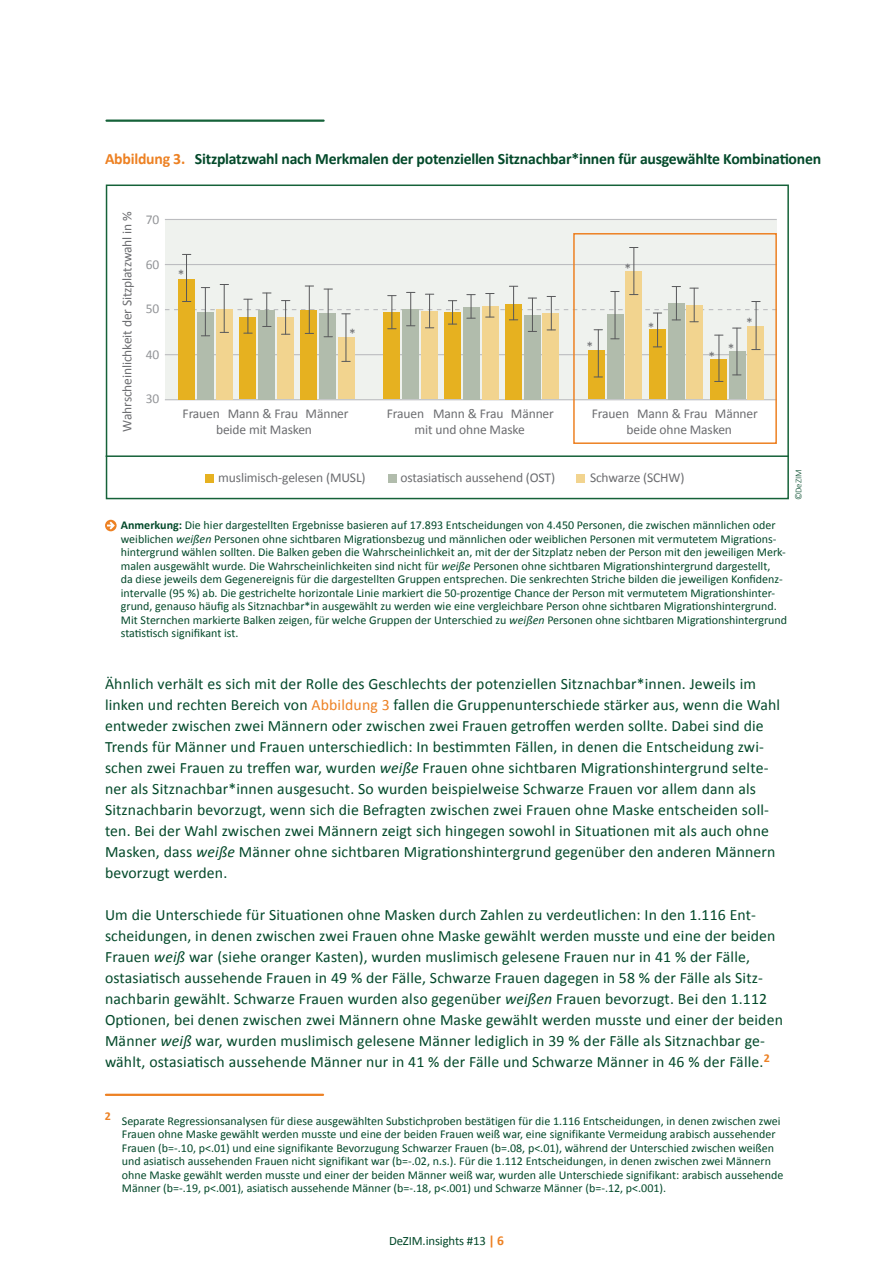
<style>
.page{position:relative;width:893px;height:1263px;background:#fff}
.page>*{position:absolute;margin:0;border:0;box-sizing:border-box;transform-origin:0 0}
.t1{font:15.75px/21px "Calibri";letter-spacing:.01em;color:#03492a}
.t2{font:700 15.75px "Calibri";letter-spacing:-.015em;color:#03492a}
.t3{font:13.5px "Calibri";letter-spacing:-.01em;color:#6c6d70}
.t4{font:13.5px "Calibri";letter-spacing:-.01em;color:#939598}
.t5{font:12.75px "Calibri";letter-spacing:-.01em;color:#03492a}
.t6{font:12px/13.5px "Calibri";color:#03492a}
.t7{font:300 9px "Calibri";letter-spacing:-.015em;color:#03492a}
.s1{color:#ed8123}
.s2{font-weight:700}
.s3{font-style:italic}
.s4{font-weight:700;font-size:13.5px;color:#ed8123}
</style>
<div class="page">
<hr style="left:106px;top:120px;width:218px;height:2px;background:#156239">
<svg style="left:105px;top:520px;width:12px;height:11px"></svg>
<div style="left:106px;top:184px;width:683px;height:315px;border:2px solid #156239"></div>
<div style="left:165px;top:219px;width:611px;height:181px;background:#eff2ee"></div>
<hr style="left:165px;top:219px;width:612px;height:1px;background:#bcbdc0">
<hr style="left:165px;top:354px;width:612px;height:1px;background:#bcbdc0">
<hr style="left:165px;top:264px;width:612px;height:1px;background:#bcbdc0">
<hr style="left:165px;top:399px;width:612px;height:1px;background:#bcbdc0">
<hr style="left:106px;top:455px;width:683px;height:2px;background:#156239">
<div style="left:576px;top:474px;width:8px;height:8px;background:#f2d48f"></div>
<div style="left:388px;top:474px;width:8px;height:8px;background:#b1bcac"></div>
<div style="left:205px;top:474px;width:9px;height:8px;background:#e6b120"></div>
<div style="left:178px;top:279px;width:17px;height:120px;background:#e6b120"></div>
<div style="left:239px;top:317px;width:17px;height:82px;background:#e6b120"></div>
<div style="left:300px;top:310px;width:17px;height:89px;background:#e6b120"></div>
<div style="left:383px;top:312px;width:17px;height:87px;background:#e6b120"></div>
<div style="left:444px;top:313px;width:17px;height:86px;background:#e6b120"></div>
<div style="left:505px;top:304px;width:17px;height:95px;background:#e6b120"></div>
<div style="left:588px;top:350px;width:17px;height:49px;background:#e6b120"></div>
<div style="left:649px;top:329px;width:17px;height:70px;background:#e6b120"></div>
<div style="left:710px;top:359px;width:17px;height:40px;background:#e6b120"></div>
<div style="left:197px;top:312px;width:17px;height:87px;background:#b1bcac"></div>
<div style="left:258px;top:310px;width:17px;height:89px;background:#b1bcac"></div>
<div style="left:319px;top:313px;width:17px;height:86px;background:#b1bcac"></div>
<div style="left:402px;top:310px;width:17px;height:89px;background:#b1bcac"></div>
<div style="left:463px;top:307px;width:17px;height:92px;background:#b1bcac"></div>
<div style="left:524px;top:315px;width:16px;height:84px;background:#b1bcac"></div>
<div style="left:607px;top:314px;width:16px;height:85px;background:#b1bcac"></div>
<div style="left:668px;top:303px;width:16px;height:96px;background:#b1bcac"></div>
<div style="left:729px;top:352px;width:16px;height:47px;background:#b1bcac"></div>
<div style="left:216px;top:309px;width:17px;height:90px;background:#f2d48f"></div>
<div style="left:277px;top:317px;width:16px;height:82px;background:#f2d48f"></div>
<div style="left:338px;top:338px;width:16px;height:61px;background:#f2d48f"></div>
<div style="left:421px;top:311px;width:16px;height:88px;background:#f2d48f"></div>
<div style="left:482px;top:306px;width:16px;height:93px;background:#f2d48f"></div>
<div style="left:543px;top:313px;width:16px;height:86px;background:#f2d48f"></div>
<div style="left:626px;top:272px;width:16px;height:127px;background:#f2d48f"></div>
<div style="left:687px;top:306px;width:16px;height:93px;background:#f2d48f"></div>
<div style="left:747px;top:326px;width:17px;height:73px;background:#f2d48f"></div>
<hr style="left:106px;top:1094px;width:217px;height:2px;background:#ed8123">
<hr style="left:186px;top:254px;width:1px;height:48px;background:#57585a">
<hr style="left:346px;top:314px;width:1px;height:48px;background:#57585a">
<hr style="left:598px;top:329px;width:1px;height:48px;background:#57585a">
<hr style="left:633px;top:247px;width:1px;height:48px;background:#57585a">
<hr style="left:657px;top:313px;width:1px;height:34px;background:#57585a">
<hr style="left:719px;top:335px;width:1px;height:47px;background:#57585a">
<hr style="left:737px;top:328px;width:1px;height:47px;background:#57585a">
<hr style="left:756px;top:301px;width:1px;height:49px;background:#57585a">
<svg style="left:165px;top:284px;width:609px;height:55px"></svg>
<div style="left:573px;top:233px;width:204px;height:211px;border:2px solid #ed8123"></div>
<h1 class="t2" style="left:105px;top:149px;width:718px"><span class="s1">Abbildung 3.</span> Sitzplatzwahl nach Merkmalen der potenziellen Sitznachbar*innen für ausgewählte Kombinationen</h1>
<p class="t3" style="left:119px;top:431px;width:222px;rotate:-90deg">Wahrscheinlichkeit der Sitzplatzwahl in %</p>
<p class="t4" style="left:146px;top:211px;width:15px">70</p>
<p class="t4" style="left:146px;top:256px;width:15px">60</p>
<p class="t4" style="left:146px;top:300px;width:15px">50</p>
<p class="t4" style="left:146px;top:346px;width:15px">40</p>
<p class="t4" style="left:146px;top:390px;width:15px">30</p>
<p class="t3" style="left:178px;top:266px;width:8px">*</p>
<p class="t3" style="left:349px;top:326px;width:8px">*</p>
<p class="t3" style="left:587px;top:339px;width:8px">*</p>
<p class="t3" style="left:624px;top:260px;width:8px">*</p>
<p class="t3" style="left:648px;top:319px;width:8px">*</p>
<p class="t3" style="left:709px;top:348px;width:8px">*</p>
<p class="t3" style="left:728px;top:340px;width:8px">*</p>
<p class="t3" style="left:746px;top:315px;width:8px">*</p>
<p class="t3" style="left:228px;top:406px;width:122px">Mann &amp; Frau Männer</p>
<p class="t3" style="left:433px;top:406px;width:122px">Mann &amp; Frau Männer</p>
<p class="t3" style="left:637px;top:406px;width:122px">Mann &amp; Frau Männer</p>
<p class="t3" style="left:183px;top:406px;width:39px">Frauen</p>
<p class="t3" style="left:387px;top:406px;width:39px">Frauen</p>
<p class="t3" style="left:592px;top:406px;width:39px">Frauen</p>
<p class="t3" style="left:216px;top:421px;width:97px">beide mit Masken</p>
<p class="t3" style="left:414px;top:421px;width:112px">mit und ohne Maske</p>
<p class="t3" style="left:627px;top:421px;width:107px">beide ohne Masken</p>
<p class="t3" style="left:218px;top:469px;width:149px">muslimisch-gelesen (MUSL)</p>
<p class="t3" style="left:401px;top:469px;width:156px">ostasiatisch aussehend (OST)</p>
<p class="t3" style="left:590px;top:469px;width:96px">Schwarze (SCHW)</p>
<p class="t7" style="left:793px;top:500px;width:32px;rotate:-90deg">©DeZIM</p>
<p class="t6" style="left:121px;top:518px;width:668px"><span class="s2">Anmerkung:</span> Die hier dargestellten Ergebnisse basieren auf 17.893 Entscheidungen von 4.450 Personen, die zwischen männlichen oder weiblichen <span class="s3">weißen</span> Personen ohne sichtbaren Migrationsbezug und männlichen oder weiblichen Personen mit vermutetem Migrations&shy;hintergrund wählen sollten. Die Balken geben die Wahrscheinlichkeit an, mit der der Sitzplatz neben der Person mit den jeweiligen Merk&shy;malen ausgewählt wurde. Die Wahrscheinlichkeiten sind nicht für <span class="s3">weiße</span> Personen ohne sichtbaren Migrationshintergrund dargestellt,<br>da diese jeweils dem Gegenereignis für die dargestellten Gruppen entsprechen. Die senkrechten Striche bilden die jeweiligen Konfidenz&shy;intervalle (95 %) ab. Die gestrichelte horizontale Linie markiert die 50-prozentige Chance der Person mit vermutetem Migrationshinter&shy;grund, genauso häufig als Sitznachbar*in ausgewählt zu werden wie eine vergleichbare Person ohne sichtbaren Migrationshintergrund.<br>Mit Sternchen markierte Balken zeigen, für welche Gruppen der Unterschied zu <span class="s3">weißen</span> Personen ohne sichtbaren Migrationshintergrund statistisch signifikant ist.</p>
<p class="t1" style="left:105px;top:672px;width:677px">Ähnlich verhält es sich mit der Rolle des Geschlechts der potenziellen Sitznachbar*innen. Jeweils im linken und rechten Bereich von <span class="s1">Abbildung 3</span> fallen die Gruppenunterschiede stärker aus, wenn die Wahl entweder zwischen zwei Männern oder zwischen zwei Frauen getroffen werden sollte. Dabei sind die Trends für Männer und Frauen unterschiedlich: In bestimmten Fällen, in denen die Entscheidung zwi&shy;schen zwei Frauen zu treffen war, wurden <span class="s3">weiße</span> Frauen ohne sichtbaren Migrationshintergrund selte&shy;ner als Sitznachbar*innen ausgesucht. So wurden beispielweise Schwarze Frauen vor allem dann als Sitznachbarin bevorzugt, wenn sich die Befragten zwischen zwei Frauen ohne Maske entscheiden soll&shy;ten. Bei der Wahl zwischen zwei Männern zeigt sich hingegen sowohl in Situationen mit als auch ohne Masken, dass <span class="s3">weiße</span> Männer ohne sichtbaren Migrationshintergrund gegenüber den anderen Männern bevorzugt werden.</p>
<p class="t1" style="left:105px;top:903px;width:679px">Um die Unterschiede für Situationen ohne Masken durch Zahlen zu verdeutlichen: In den 1.116 Ent&shy;scheidungen, in denen zwischen zwei Frauen ohne Maske gewählt werden musste und eine der beiden Frauen <span class="s3">weiß</span> war (siehe oranger Kasten), wurden muslimisch gelesene Frauen nur in 41 % der Fälle, ostasiatisch aussehende Frauen in 49 % der Fälle, Schwarze Frauen dagegen in 58 % der Fälle als Sitz&shy;nachbarin gewählt. Schwarze Frauen wurden also gegenüber <span class="s3">weißen</span> Frauen bevorzugt. Bei den 1.112<br>Optionen, bei denen zwischen zwei Männern ohne Maske gewählt werden musste und einer der beiden Männer <span class="s3">weiß</span> war, wurden muslimisch gelesene Männer lediglich in 39 % der Fälle als Sitznachbar ge&shy;wählt, ostasiatisch aussehende Männer nur in 41 % der Fälle und Schwarze Männer in 46 % der Fälle.<sup>2</sup></p>
<p class="t6" style="left:122px;top:1113px;width:663px;text-indent:-17px"><sup>2</sup> Separate Regressionsanalysen für diese ausgewählten Substichproben bestätigen für die 1.116 Entscheidungen, in denen zwischen zwei Frauen ohne Maske gewählt werden musste und eine der beiden Frauen weiß war, eine signifikante Vermeidung arabisch aussehender Frauen (b=-.10, p&lt;.01) und eine signifikante Bevorzugung Schwarzer Frauen (b=.08, p&lt;.01), während der Unterschied zwischen weißen und asiatisch aussehenden Frauen nicht signifikant war (b=-.02, n.s.). Für die 1.112 Entscheidungen, in denen zwischen zwei Männern ohne Maske gewählt werden musste und einer der beiden Männer weiß war, wurden alle Unterschiede signifikant: arabisch aussehende Männer (b=-.19, p&lt;.001), asiatisch aussehende Männer (b=-.18, p&lt;.001) und Schwarze Männer (b=-.12, p&lt;.001).</p>
<p class="t5" style="left:389px;top:1232px;width:116px">DeZIM.insights #13 <span class="s4">| 6</span></p>
</div>
